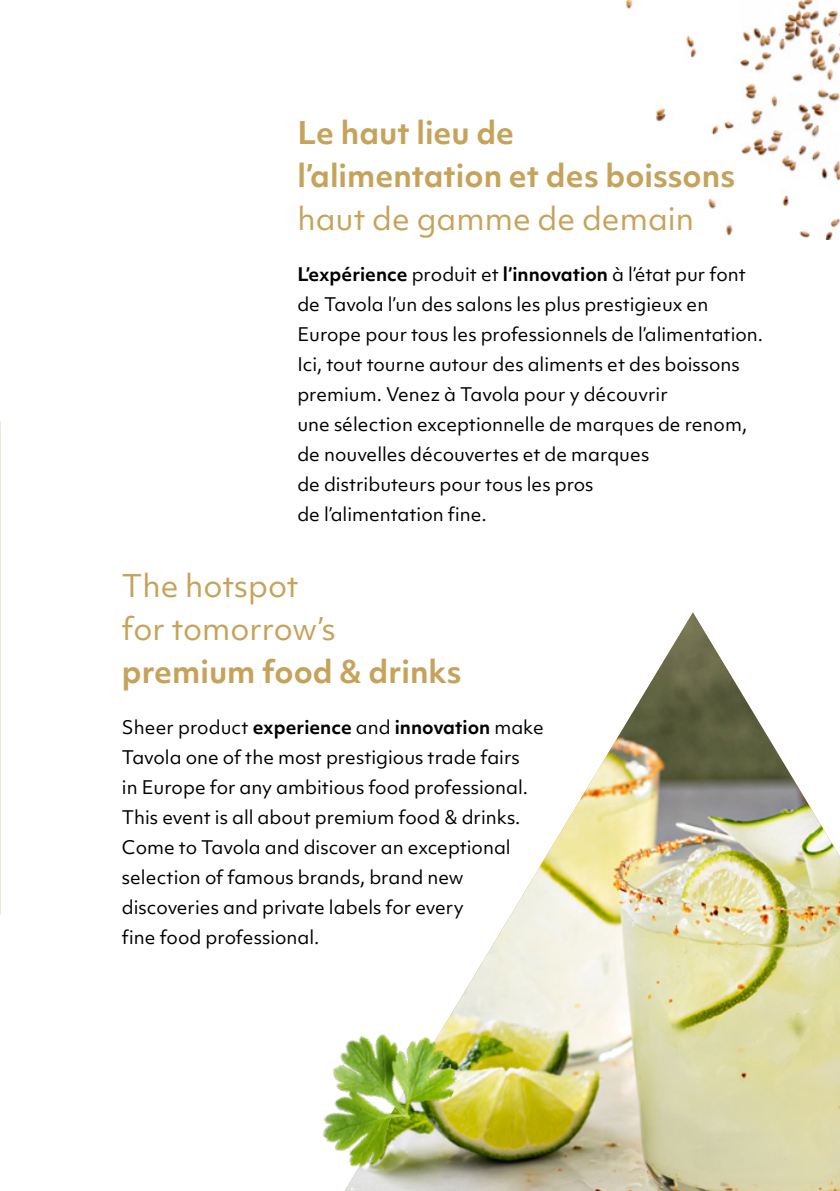
<style>
.page{position:relative;width:840px;height:1191px;background:#fff}
.page>*{position:absolute;margin:0;border:0;box-sizing:border-box;transform-origin:0 0}
.Titel{font:700 30px "Objektiv Mk 1";color:#c5a35b}
.Titel-2{font:30px "Objektiv Mk 1";color:#c5a35b}
.Tekst{font:18px/30px "Objektiv Mk 1";color:#000}
.s1{font-weight:700}
</style>
<div class="page">
<img style="left:0;top:422px;width:1px;height:492px">
<img style="left:456px;top:612px;width:383px;height:579px">
<img style="left:323px;top:1005px;width:147px;height:186px">
<img style="left:626px;top:0;width:213px;height:239px">
<p class="Titel" style="left:297px;top:112px;width:218px">Le haut lieu de</p>
<p class="Titel" style="left:297px;top:155px;width:439px">l’alimentation et des boissons</p>
<p class="Titel-2" style="left:297px;top:198px;width:398px">haut de gamme de demain</p>
<p class="Tekst" style="left:297px;top:259px;width:467px"><span class="s1">L’expérience</span> produit et <span class="s1">l’innovation</span> à l’état pur font de Tavola l’un des salons les plus prestigieux en Europe pour tous les professionnels de l’alimentation.<br>Ici, tout tourne autour des aliments et des boissons premium. Venez à Tavola pour y découvrir<br>une sélection exceptionnelle de marques de renom, de nouvelles découvertes et de marques<br>de distributeurs pour tous les pros<br>de l’alimentation fine.</p>
<p class="Titel-2" style="left:122px;top:565px;width:178px">The hotspot</p>
<p class="Titel-2" style="left:122px;top:608px;width:215px">for tomorrow’s</p>
<p class="Titel" style="left:122px;top:650px;width:341px">premium food &amp; drinks</p>
<p class="Tekst" style="left:122px;top:712px;width:423px">Sheer product <span class="s1">experience</span> and <span class="s1">innovation</span> make Tavola one of the most prestigious trade fairs<br>in Europe for any ambitious food professional.<br>This event is all about premium food &amp; drinks.<br>Come to Tavola and discover an exceptional selection of famous brands, brand new discoveries and private labels for every<br>fine food professional.</p>
</div>
